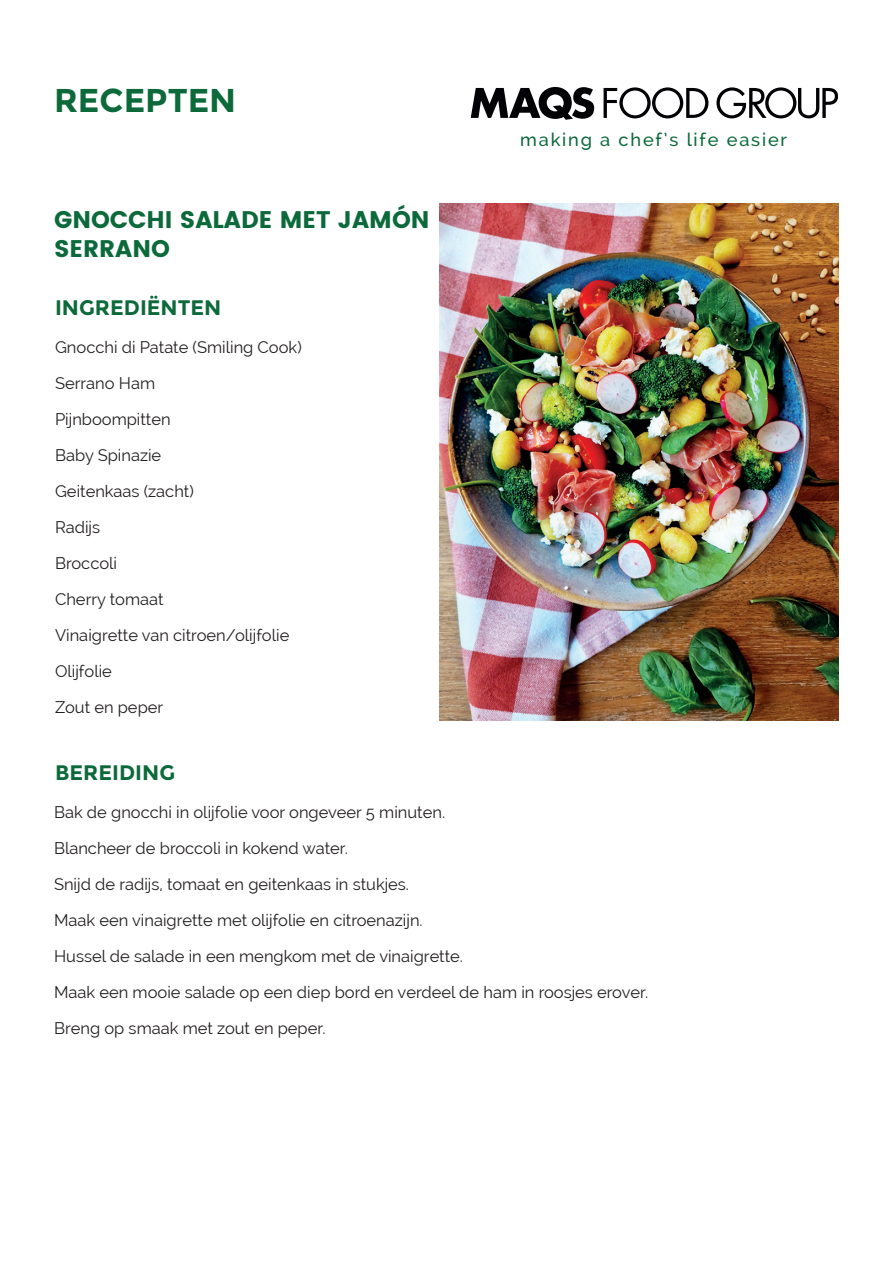
<style>
.page{position:relative;width:893px;height:1263px;background:#fff}
.page>*{position:absolute;margin:0;border:0;box-sizing:border-box;transform-origin:0 0}
.t1{font:700 33px "Montserrat";color:#0b693a}
.t2{font:700 24px/28.8px "Poppins";color:#0b693a}
.t3{font:700 21px "Montserrat";color:#0b693a}
.t4{font:500 18.15px "Raleway";letter-spacing:.1em;color:#0a693a}
.t5{font:16.5px/36px "Raleway";color:#231f20}
</style>
<div class="page">
<svg style="left:471px;top:87px;width:123px;height:33px"></svg>
<svg style="left:604px;top:87px;width:104px;height:31px"></svg>
<svg style="left:716px;top:87px;width:122px;height:31px"></svg>
<img style="left:439px;top:203px;width:400px;height:518px">
<h1 class="t1" style="left:54px;top:80px;width:184px">RECEPTEN</h1>
<h2 class="t2" style="left:54px;top:206px;width:377px">GNOCCHI SALADE MET JAMÓN<br>SERRANO</h2>
<p class="t3" style="left:55px;top:295px;width:168px">INGREDIËNTEN</p>
<p class="t5" style="left:55px;top:329px;width:248px">Gnocchi di Patate (Smiling Cook)<br>Serrano Ham<br>Pijnboompitten<br>Baby Spinazie<br>Geitenkaas (zacht)<br>Radijs<br>Broccoli<br>Cherry tomaat<br>Vinaigrette van citroen/olijfolie<br>Olijfolie<br>Zout en peper</p>
<p class="t3" style="left:55px;top:760px;width:122px">BEREIDING</p>
<p class="t4" style="left:520px;top:129px;width:268px">making a chef’s life easier</p>
<p class="t5" style="left:54px;top:794px;width:596px">Bak de gnocchi in olijfolie voor ongeveer 5 minuten.<br>Blancheer de broccoli in kokend water.<br>Snijd de radijs, tomaat en geitenkaas in stukjes.<br>Maak een vinaigrette met olijfolie en citroenazijn.<br>Hussel de salade in een mengkom met de vinaigrette.<br>Maak een mooie salade op een diep bord en verdeel de ham in roosjes erover.<br>Breng op smaak met zout en peper.</p>
</div>
